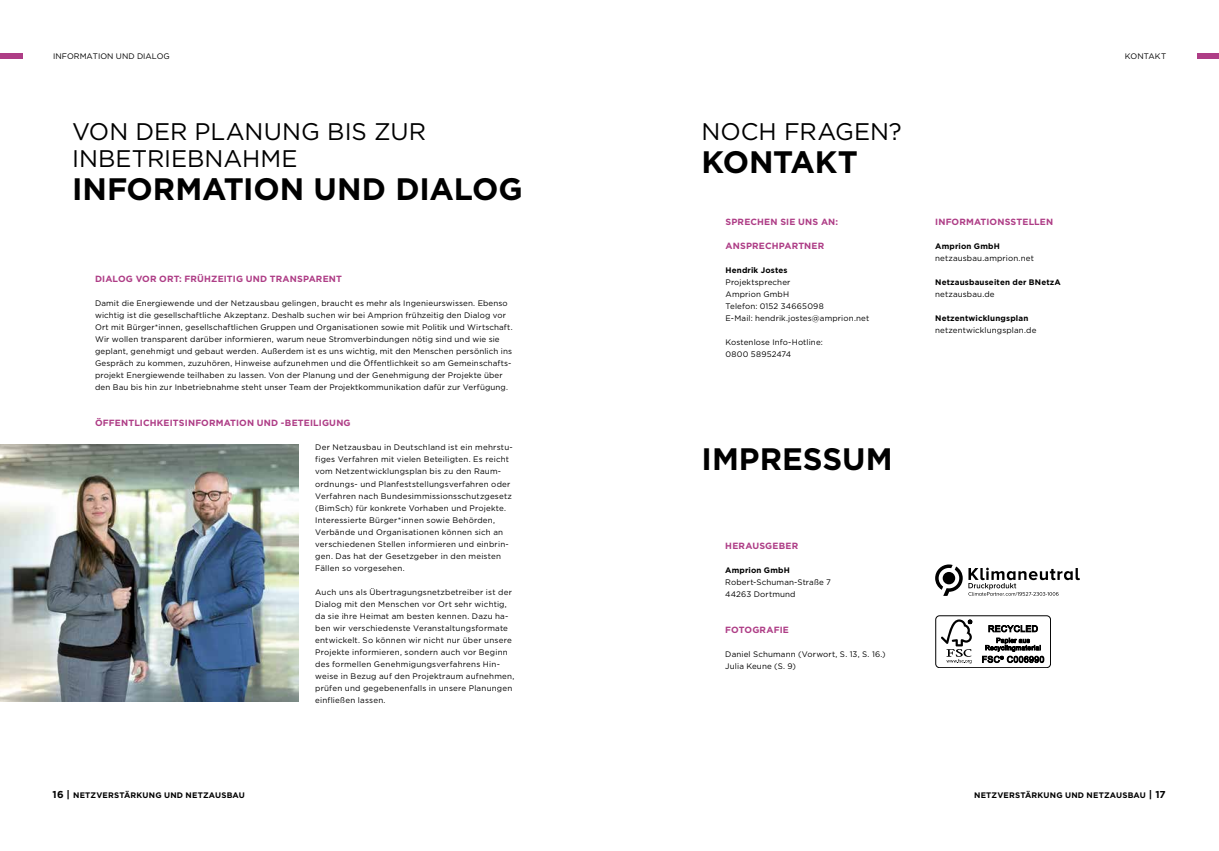
<style>
.page{position:relative;width:1219px;height:851px;background:#fff}
.page>*{position:absolute;margin:0;border:0;box-sizing:border-box;transform-origin:0 0}
.t1{font:700 31px "Gotham";color:#000}
.t2{font:24px/27px "Gotham";color:#000}
.t3{font:700 9px "Gotham";letter-spacing:.015em;color:#ae3d86}
.t4{font:8px/12px "Gotham";letter-spacing:.02em;color:#000}
.t5{font:700 8px "Gotham";letter-spacing:.02em;color:#000}
.t6{font:8px "Gotham";color:#000}
.s1{font-size:10px}
</style>
<div class="page">
<div style="left:0;top:53px;width:23px;height:6px;background:#ae3d86"></div>
<div style="left:1198px;top:53px;width:21px;height:6px;background:#ae3d86"></div>
<svg style="left:935px;top:564px;width:145px;height:31px"></svg>
<div style="left:935px;top:615px;width:116px;height:52px;border:1px solid #000;border-radius:4px"></div>
<svg style="left:941px;top:619px;width:31px;height:44px"></svg>
<svg style="left:982px;top:625px;width:62px;height:37px"></svg>
<img style="left:0;top:444px;width:298px;height:257px">
<p class="t6" style="left:53px;top:51px;width:118px">INFORMATION UND DIALOG</p>
<p class="t4" style="left:1125px;top:50px;width:43px">KONTAKT</p>
<h2 class="t2" style="left:72px;top:117px;width:356px">VON DER PLANUNG BIS ZUR<br>INBETRIEBNAHME</h2>
<h1 class="t1" style="left:72px;top:168px;width:452px">INFORMATION UND DIALOG</h1>
<p class="t3" style="left:95px;top:273px;width:248px">DIALOG VOR ORT: FRÜHZEITIG UND TRANSPARENT</p>
<p class="t4" style="left:95px;top:297px;width:419px">Damit die Energiewende und der Netzausbau gelingen, braucht es mehr als Ingenieurswissen. Ebenso wichtig ist die gesellschaftliche Akzeptanz. Deshalb suchen wir bei Amprion frühzeitig den Dialog vor Ort mit Bürger*innen, gesellschaftlichen Gruppen und Organisationen sowie mit Politik und Wirtschaft.<br>Wir wollen transparent darüber informieren, warum neue Stromverbindungen nötig sind und wie sie geplant, genehmigt und gebaut werden. Außerdem ist es uns wichtig, mit den Menschen persönlich ins Gespräch zu kommen, zuzuhören, Hinweise aufzunehmen und die Öffentlichkeit so am Gemeinschafts&shy;projekt Energiewende teilhaben zu lassen. Von der Planung und der Genehmigung der Projekte über den Bau bis hin zur Inbetriebnahme steht unser Team der Projektkommunikation dafür zur Verfügung.</p>
<p class="t3" style="left:95px;top:417px;width:257px">ÖFFENTLICHKEITSINFORMATION UND -BETEILIGUNG</p>
<p class="t4" style="left:315px;top:441px;width:199px">Der Netzausbau in Deutschland ist ein mehrstu&shy;figes Verfahren mit vielen Beteiligten. Es reicht vom Netzentwicklungsplan bis zu den Raum&shy;ordnungs- und Planfeststellungsverfahren oder Verfahren nach Bundesimmissionsschutzgesetz (BimSch) für konkrete Vorhaben und Projekte.<br>Interessierte Bürger*innen sowie Behörden, Verbände und Organisationen können sich an verschiedenen Stellen informieren und einbrin&shy;gen. Das hat der Gesetzgeber in den meisten Fällen so vorgesehen.</p>
<p class="t4" style="left:315px;top:585px;width:201px">Auch uns als Übertragungsnetzbetreiber ist der Dialog mit den Menschen vor Ort sehr wichtig, da sie ihre Heimat am besten kennen. Dazu ha&shy;ben wir verschiedenste Veranstaltungsformate entwickelt. So können wir nicht nur über unsere Projekte informieren, sondern auch vor Beginn des formellen Genehmigungsverfahrens Hin&shy;weise in Bezug auf den Projektraum aufnehmen, prüfen und gegebenenfalls in unsere Planungen einfließen lassen.</p>
<h2 class="t2" style="left:702px;top:117px;width:202px">NOCH FRAGEN?</h2>
<h1 class="t1" style="left:702px;top:141px;width:158px">KONTAKT</h1>
<p class="t3" style="left:725px;top:215px;width:114px">SPRECHEN SIE UNS AN:</p>
<p class="t3" style="left:725px;top:239px;width:100px">ANSPRECHPARTNER</p>
<p class="t5" style="left:725px;top:264px;width:63px">Hendrik Jostes</p>
<p class="t4" style="left:725px;top:276px;width:145px">Projektsprecher<br>Amprion GmbH<br>Telefon: 0152 34665098<br>E-Mail: hendrik.jostes@amprion.net</p>
<p class="t4" style="left:725px;top:336px;width:99px">Kostenlose Info-Hotline:<br>0800 58952474</p>
<p class="t3" style="left:935px;top:215px;width:120px">INFORMATIONSSTELLEN</p>
<p class="t5" style="left:935px;top:240px;width:66px">Amprion GmbH</p>
<p class="t4" style="left:935px;top:252px;width:100px">netzausbau.amprion.net</p>
<p class="t5" style="left:935px;top:276px;width:127px">Netzausbauseiten der BNetzA</p>
<p class="t4" style="left:935px;top:288px;width:61px">netzausbau.de</p>
<p class="t5" style="left:935px;top:312px;width:95px">Netzentwicklungsplan</p>
<p class="t4" style="left:935px;top:324px;width:103px">netzentwicklungsplan.de</p>
<h1 class="t1" style="left:702px;top:438px;width:192px">IMPRESSUM</h1>
<p class="t3" style="left:725px;top:539px;width:75px">HERAUSGEBER</p>
<p class="t5" style="left:725px;top:564px;width:66px">Amprion GmbH</p>
<p class="t4" style="left:725px;top:576px;width:107px">Robert-Schuman-Straße 7<br>44263 Dortmund</p>
<p class="t3" style="left:725px;top:623px;width:65px">FOTOGRAFIE</p>
<p class="t4" style="left:725px;top:648px;width:162px">Daniel Schumann (Vorwort, S. 13, S. 16.)<br>Julia Keune (S. 9)</p>
<p class="t5" style="left:53px;top:789px;width:194px"><span class="s1">16 |</span> NETZVERSTÄRKUNG UND NETZAUSBAU</p>
<p class="t5" style="left:974px;top:789px;width:193px">NETZVERSTÄRKUNG UND NETZAUSBAU <span class="s1">| 17</span></p>
</div>
